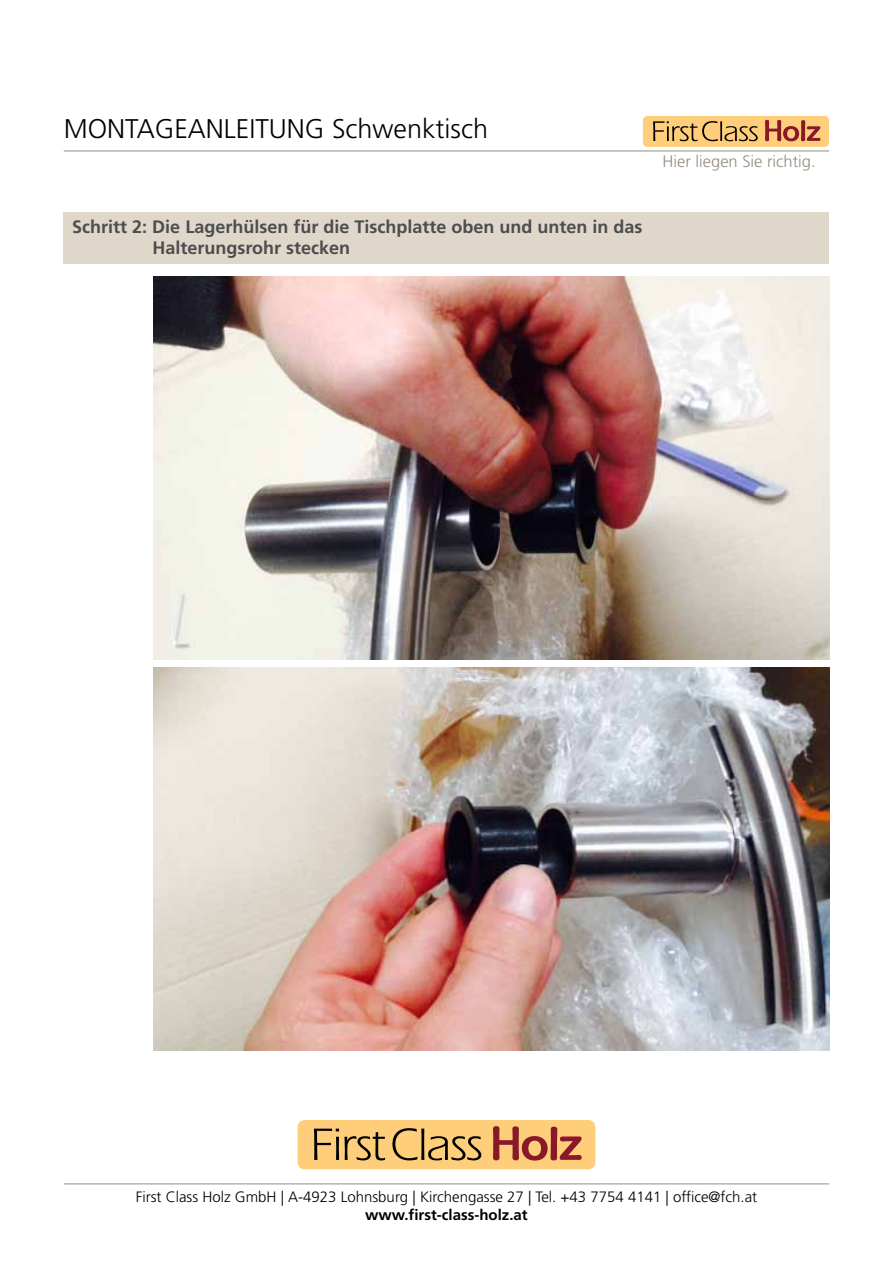
<style>
.page{position:relative;width:893px;height:1263px;background:#fff}
.page>*{position:absolute;margin:0;border:0;box-sizing:border-box;transform-origin:0 0}
.t1{font:300 27px "Frutiger LT Std";color:#000}
.t2{font:700 18px/21.6px "Frutiger LT Std";color:#4d4d4f}
.t3{font:300 16.5px "Frutiger LT Std";color:#968c81}
.t4{font:300 15px "Frutiger LT Std";color:#000}
.t5{font:700 15px "Frutiger LT Std";color:#000}
</style>
<div class="page">
<svg style="left:297px;top:1120px;width:299px;height:49px;background:#dfad6a"></svg>
<hr style="left:64px;top:1183px;width:765px;height:1px;background:#968c81">
<svg style="left:643px;top:116px;width:186px;height:31px;background:#dfad6a"></svg>
<hr style="left:64px;top:151px;width:765px;height:1px;background:#968c81">
<div style="left:64px;top:213px;width:765px;height:51px;background:#dfd8ca"></div>
<img style="left:153px;top:276px;width:676px;height:383px">
<img style="left:153px;top:668px;width:676px;height:382px">
<h1 class="t1" style="left:64px;top:113px;width:141px">MONTAGEanleitung</h1>
<h1 class="t1" style="left:332px;top:113px;width:158px">Schwenktisch</h1>
<p class="t2" style="left:152px;top:216px;width:492px;text-indent:-80px">Schritt 2: Die Lagerhülsen für die Tischplatte oben und unten in das<br>Halterungsrohr stecken</p>
<p class="t3" style="left:663px;top:152px;width:155px">Hier liegen Sie richtig.</p>
<p class="t4" style="left:136px;top:1188px;width:623px">First Class Holz GmbH | A-4923 Lohnsburg | Kirchengasse 27 | Tel. +43 7754 4141 | office@fch.at</p>
<p class="t5" style="left:365px;top:1205px;width:164px">www.first-class-holz.at</p>
</div>
